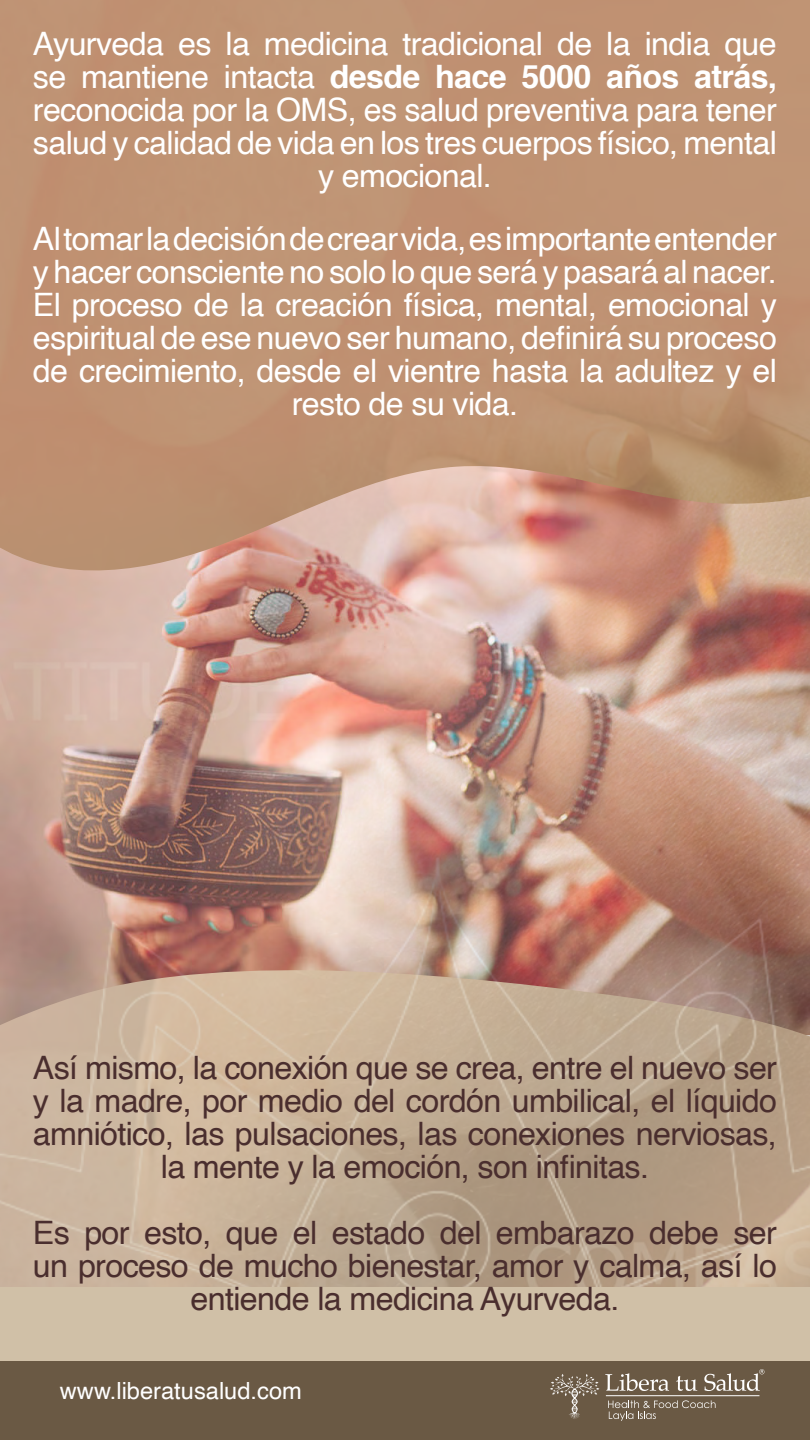
<style>
.page{position:relative;width:810px;height:1440px;background:#fff}
.page>*{position:absolute;margin:0;border:0;box-sizing:border-box;transform-origin:0 0}
.t1{font:32.25px/33px "Helvetica";letter-spacing:-.02em;color:#fff;text-align:center}
.t2{font:32.25px/33px "Helvetica";letter-spacing:-.02em;color:#4a2e2e;text-align:center}
.t3{font:23.7px "Helvetica";color:#fff}
.s1{font-weight:700}
</style>
<div class="page">
<div style="left:0;top:1287px;width:810px;height:74px;background:#d0c0a7"></div>
<div style="left:0;top:1361px;width:810px;height:79px;background:#6a5944"></div>
<svg style="left:608px;top:1400px;width:108px;height:21px"></svg>
<svg style="left:605px;top:1373px;width:64px;height:18px"></svg>
<svg style="left:676px;top:1376px;width:21px;height:15px"></svg>
<svg style="left:550px;top:1374px;width:49px;height:45px"></svg>
<hr style="left:606px;top:1395px;width:153px;height:1px;background:#fff">
<svg style="left:704px;top:1369px;width:60px;height:22px"></svg>
<img style="left:0;top:0;width:810px;height:1287px">
<p class="t1" style="left:33px;top:28px;width:746px">Ayurveda es la medicina tradicional de la india que se mantiene intacta <span class="s1">desde hace 5000 años atrás, </span>reconocida por la OMS, es salud preventiva para tener salud y calidad de vida en los tres cuerpos físico, mental y emocional.</p>
<p class="t1" style="left:33px;top:223px;width:746px">Al tomar la decisión de crear vida, es importante entender y hacer consciente no solo lo que será y pasará al nacer.<br>El proceso de la creación física, mental, emocional y espiritual de ese nuevo ser humano, definirá su proceso de crecimiento, desde el vientre hasta la adultez y el resto de su vida.</p>
<p class="t2" style="left:33px;top:1053px;width:746px">Así mismo, la conexión que se crea, entre el nuevo ser y la madre, por medio del cordón umbilical, el líquido amniótico, las pulsaciones, las conexiones nerviosas, la mente y la emoción, son infinitas.</p>
<p class="t2" style="left:33px;top:1217px;width:746px">Es por esto, que el estado del embarazo debe ser un proceso de mucho bienestar, amor y calma, así lo entiende la medicina Ayurveda.</p>
<p class="t3" style="left:60px;top:1373px;width:244px">www.liberatusalud.com</p>
</div>
